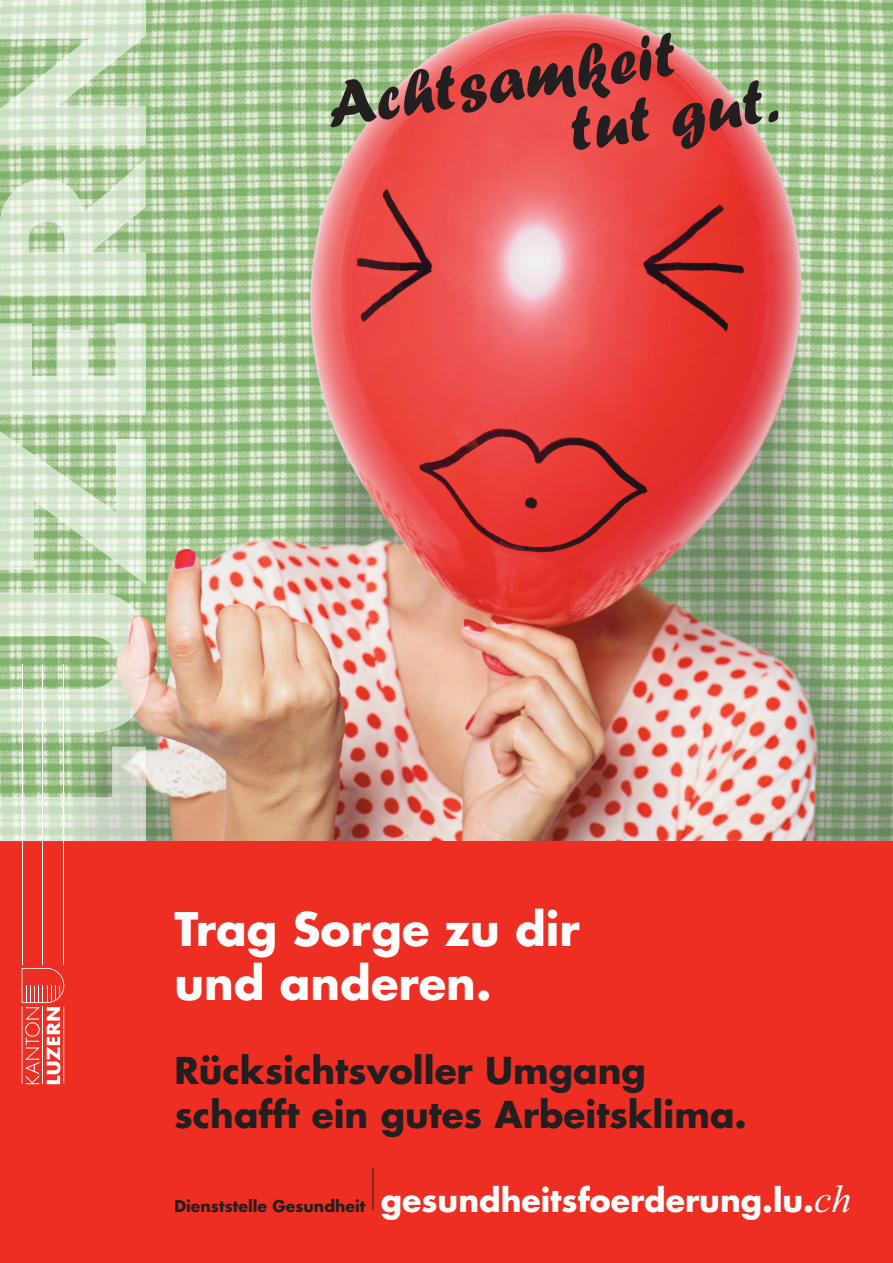
<style>
.page{position:relative;width:893px;height:1263px;background:#fff}
.page>*{position:absolute;margin:0;border:0;box-sizing:border-box;transform-origin:0 0}
.t1{font:66px/58.3px "Forte";color:#231f20}
.t2{font:700 45px/54px "Futura Luzern";color:#fff}
.t3{font:700 36px/43.2px "Futura Luzern";color:#231f20}
.t4{font:700 31.5px "Futura Luzern";color:#fff}
.s1{font-size:15.75px;color:#231f20}
.s2{font-family:"Times New Roman";font-weight:400;font-style:italic;font-size:39px}
</style>
<div class="page">
<img style="left:0;top:0;width:893px;height:841px">
<div style="left:0;top:841px;width:893px;height:422px;background:#ee2e22"></div>
<svg style="left:0;top:431px;width:146px;height:154px;background:#c6dbba"></svg>
<svg style="left:0;top:0;width:146px;height:145px;background:#cbdec1"></svg>
<svg style="left:0;top:593px;width:150px;height:140px;background:#cadabc"></svg>
<svg style="left:0;top:323px;width:146px;height:92px;background:#d0e1c7"></svg>
<svg style="left:0;top:747px;width:146px;height:94px;background:#bdd1b3"></svg>
<svg style="left:0;top:159px;width:146px;height:137px;background:#ccdfc2"></svg>
<hr style="left:372px;top:1167px;width:1px;height:43px;background:#231f20">
<hr style="left:43px;top:664px;width:1px;height:301px;background:#fff">
<hr style="left:63px;top:664px;width:1px;height:301px;background:#fff">
<svg style="left:22px;top:968px;width:42px;height:116px"></svg>
<hr style="left:22px;top:664px;width:1px;height:301px;background:#fff">
<h1 class="t1" style="left:557px;top:41px;width:211px;text-indent:-237px;rotate:-8deg">Achtsamkeit tut gut.</h1>
<p class="t2" style="left:174px;top:902px;width:407px">Trag Sorge zu dir und anderen.</p>
<p class="t3" style="left:174px;top:1049px;width:574px">Rücksichtsvoller Umgang schafft ein gutes Arbeitsklima.</p>
<p class="t4" style="left:174px;top:1179px;width:678px"><span class="s1">Dienststelle Gesundheit</span> gesundheitsfoerderung.lu.<span class="s2">ch</span></p>
</div>
